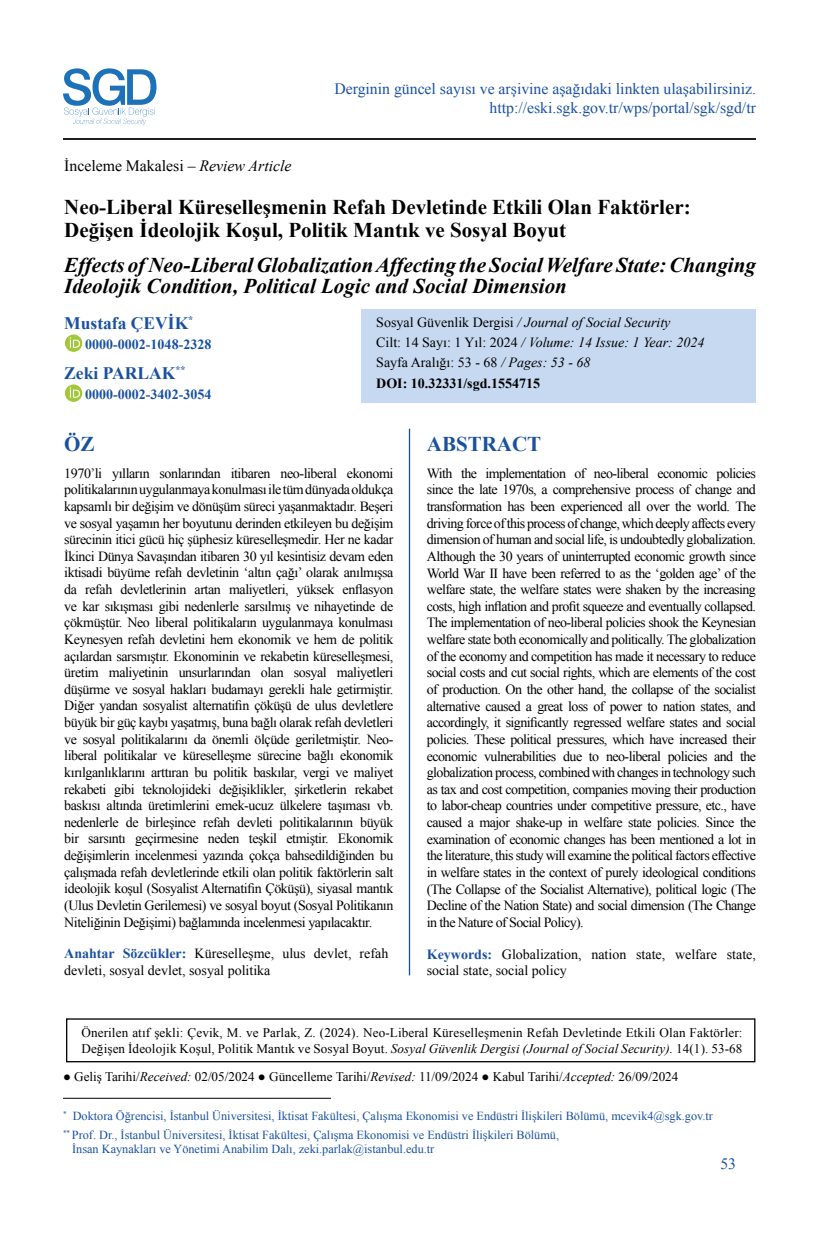
<style>
.page{position:relative;width:819px;height:1241px;background:#fff}
.page>*{position:absolute;margin:0;border:0;box-sizing:border-box;transform-origin:0 0}
.t1{font:italic 700 21px/21px "Times New Roman";color:#000}
.t2{font:700 21px/22.8px "Times New Roman";color:#000}
.t3{font:700 21px "Times New Roman";color:#1951a0}
.t4{font:700 17.5px "Times New Roman";color:#1951a0}
.t5{font:15.75px/18.9px "Times New Roman";color:#1951a0;text-align:right}
.t6{font:15.75px "Times New Roman";color:#000}
.t7{font:14px/16.6px "Times New Roman";color:#000}
.t8{font:italic 14px/20.3px "Times New Roman";color:#000}
.t9{font:700 14px "Times New Roman";color:#1951a0}
.t10{font:13.12px/15.8px "Times New Roman";letter-spacing:.01em;color:#000}
.t11{font:12.25px/18.9px "Times New Roman";color:#1951a0}
.s1{font-style:italic}
.s2{font-style:normal}
.s3{font-weight:700;font-style:normal}
.s4{font-weight:700;color:#1951a0}
</style>
<div class="page">
<svg style="left:63px;top:68px;width:93px;height:57px"></svg>
<hr style="left:63px;top:138px;width:693px;height:2px;background:#000">
<div style="left:66px;top:1018px;width:689px;height:44px;border:1px solid #000"></div>
<hr style="left:63px;top:1097px;width:268px;height:1px;background:#000">
<hr style="left:409px;top:428px;width:1px;height:547px;background:#1951a0">
<svg style="left:65px;top:334px;width:17px;height:18px"></svg>
<svg style="left:70px;top:337px;width:10px;height:10px"></svg>
<svg style="left:65px;top:384px;width:17px;height:18px"></svg>
<svg style="left:70px;top:387px;width:10px;height:10px"></svg>
<div style="left:362px;top:309px;width:394px;height:93px;background:#c6d9f1"></div>
<p class="t6" style="left:64px;top:155px;width:229px">İnceleme Makalesi – <span class="s1">Review Article</span></p>
<p class="t5" style="left:334px;top:79px;width:423px">Derginin güncel sayısı ve arşivine aşağıdaki linkten ulaşabilirsiniz. http://eski.sgk.gov.tr/wps/portal/sgk/sgd/tr</p>
<h1 class="t2" style="left:64px;top:195px;width:628px">Neo-Liberal Küreselleşmenin Refah Devletinde Etkili Olan Faktörler:<br>Değişen İdeolojik Koşul, Politik Mantık ve Sosyal Boyut</h1>
<h1 class="t1" style="left:64px;top:253px;width:693px">Effects of Neo-Liberal Globalization Affecting the Social Welfare State: Changing<br>Ideolojik Condition, Political Logic and Social Dimension</h1>
<p class="t4" style="left:64px;top:311px;width:131px">Mustafa ÇEVİK<sup>*</sup></p>
<p class="t9" style="left:85px;top:334px;width:127px">0000-0002-1048-2328</p>
<p class="t4" style="left:64px;top:360px;width:123px">Zeki PARLAK<sup>**</sup></p>
<p class="t9" style="left:85px;top:384px;width:127px">0000-0002-3402-3054</p>
<p class="t8" style="left:376px;top:311px;width:329px"><span class="s2">Sosyal Güvenlik Dergisi</span> / Journal of Social Security<br><span class="s2">Cilt: 14 Sayı: 1 Yıl: 2024</span> / Volume: 14 Issue: 1 Year: 2024<br><span class="s2">Sayfa Aralığı: 53 - 68</span> / Pages: 53 - 68<br><span class="s3">DOI: 10.32331/sgd.1554715</span></p>
<h1 class="t3" style="left:64px;top:429px;width:32px">ÖZ</h1>
<h1 class="t3" style="left:427px;top:429px;width:116px">ABSTRACT</h1>
<p class="t7" style="left:64px;top:464px;width:330px;text-align:justify">1970’li yılların sonlarından itibaren neo-liberal ekonomi politikalarının uygulanmaya konulması ile tüm dünyada oldukça kapsamlı bir değişim ve dönüşüm süreci yaşanmaktadır. Beşeri ve sosyal yaşamın her boyutunu derinden etkileyen bu değişim sürecinin itici gücü hiç şüphesiz küreselleşmedir. Her ne kadar İkinci Dünya Savaşından itibaren 30 yıl kesintisiz devam eden iktisadi büyüme refah devletinin ‘altın çağı’ olarak anılmışsa da refah devletlerinin artan maliyetleri, yüksek enflasyon ve kar sıkışması gibi nedenlerle sarsılmış ve nihayetinde de çökmüştür. Neo liberal politikaların uygulanmaya konulması Keynesyen refah devletini hem ekonomik ve hem de politik açılardan sarsmıştır. Ekonominin ve rekabetin küreselleşmesi, üretim maliyetinin unsurlarından olan sosyal maliyetleri düşürme ve sosyal hakları budamayı gerekli hale getirmiştir.<br>Diğer yandan sosyalist alternatifin çöküşü de ulus devletlere büyük bir güç kaybı yaşatmış, buna bağlı olarak refah devletleri ve sosyal politikalarını da önemli ölçüde geriletmiştir. Neo&shy;liberal politikalar ve küreselleşme sürecine bağlı ekonomik kırılganlıklarını arttıran bu politik baskılar, vergi ve maliyet rekabeti gibi teknolojideki değişiklikler, şirketlerin rekabet baskısı altında üretimlerini emek-ucuz ülkelere taşıması vb. nedenlerle de birleşince refah devleti politikalarının büyük bir sarsıntı geçirmesine neden teşkil etmiştir. Ekonomik değişimlerin incelenmesi yazında çokça bahsedildiğinden bu çalışmada refah devletlerinde etkili olan politik faktörlerin salt ideolojik koşul (Sosyalist Alternatifin Çöküşü), siyasal mantık (Ulus Devletin Gerilemesi) ve sosyal boyut (Sosyal Politikanın Niteliğinin Değişimi) bağlamında incelenmesi yapılacaktır.</p>
<p class="t7" style="left:64px;top:944px;width:325px"><span class="s4">Anahtar Sözcükler:</span> Küreselleşme, ulus devlet, refah devleti, sosyal devlet, sosyal politika</p>
<p class="t7" style="left:427px;top:464px;width:330px;text-align:justify">With the implementation of neo-liberal economic policies since the late 1970s, a comprehensive process of change and transformation has been experienced all over the world. The driving force of this process of change, which deeply affects every dimension of human and social life, is undoubtedly globalization.<br>Although the 30 years of uninterrupted economic growth since World War II have been referred to as the ‘golden age’ of the welfare state, the welfare states were shaken by the increasing costs, high inflation and profit squeeze and eventually collapsed.<br>The implementation of neo-liberal policies shook the Keynesian welfare state both economically and politically. The globalization of the economy and competition has made it necessary to reduce social costs and cut social rights, which are elements of the cost of production. On the other hand, the collapse of the socialist alternative caused a great loss of power to nation states, and accordingly, it significantly regressed welfare states and social policies. These political pressures, which have increased their economic vulnerabilities due to neo-liberal policies and the globalization process, combined with changes in technology such as tax and cost competition, companies moving their production to labor-cheap countries under competitive pressure, etc., have caused a major shake-up in welfare state policies. Since the examination of economic changes has been mentioned a lot in the literature, this study will examine the political factors effective in welfare states in the context of purely ideological conditions (The Collapse of the Socialist Alternative), political logic (The Decline of the Nation State) and social dimension (The Change in the Nature of Social Policy).</p>
<p class="t7" style="left:427px;top:945px;width:330px"><span class="s4">Keywords:</span> Globalization, nation state, welfare state, social state, social policy</p>
<p class="t10" style="left:81px;top:1024px;width:662px">Önerilen atıf şekli: Çevik, M. ve Parlak, Z. (2024). Neo-Liberal Küreselleşmenin Refah Devletinde Etkili Olan Faktörler:<br>Değişen İdeolojik Koşul, Politik Mantık ve Sosyal Boyut. <span class="s1">Sosyal Güvenlik Dergisi (Journal of Social Security).</span> 14(1). 53-68</p>
<p class="t10" style="left:63px;top:1068px;width:617px">● Geliş Tarihi/<span class="s1">Received:</span> 02/05/2024 ● Güncelleme Tarihi/<span class="s1">Revised:</span> 11/09/2024 ● Kabul Tarihi/<span class="s1">Accepted:</span> 26/09/2024</p>
<p class="t11" style="left:63px;top:1105px;width:651px"><sup>*</sup> Doktora Öğrencisi, İstanbul Üniversitesi, İktisat Fakültesi, Çalışma Ekonomisi ve Endüstri İlişkileri Bölümü, mcevik4@sgk.gov.tr <sup>**</sup> Prof. Dr., İstanbul Üniversitesi, İktisat Fakültesi, Çalışma Ekonomisi ve Endüstri İlişkileri Bölümü,</p>
<p class="t11" style="left:72px;top:1138px;width:363px">İnsan Kaynakları ve Yönetimi Anabilim Dalı, zeki.parlak@istanbul.edu.tr</p>
<p class="t5" style="left:720px;top:1153px;width:17px">53</p>
</div>
